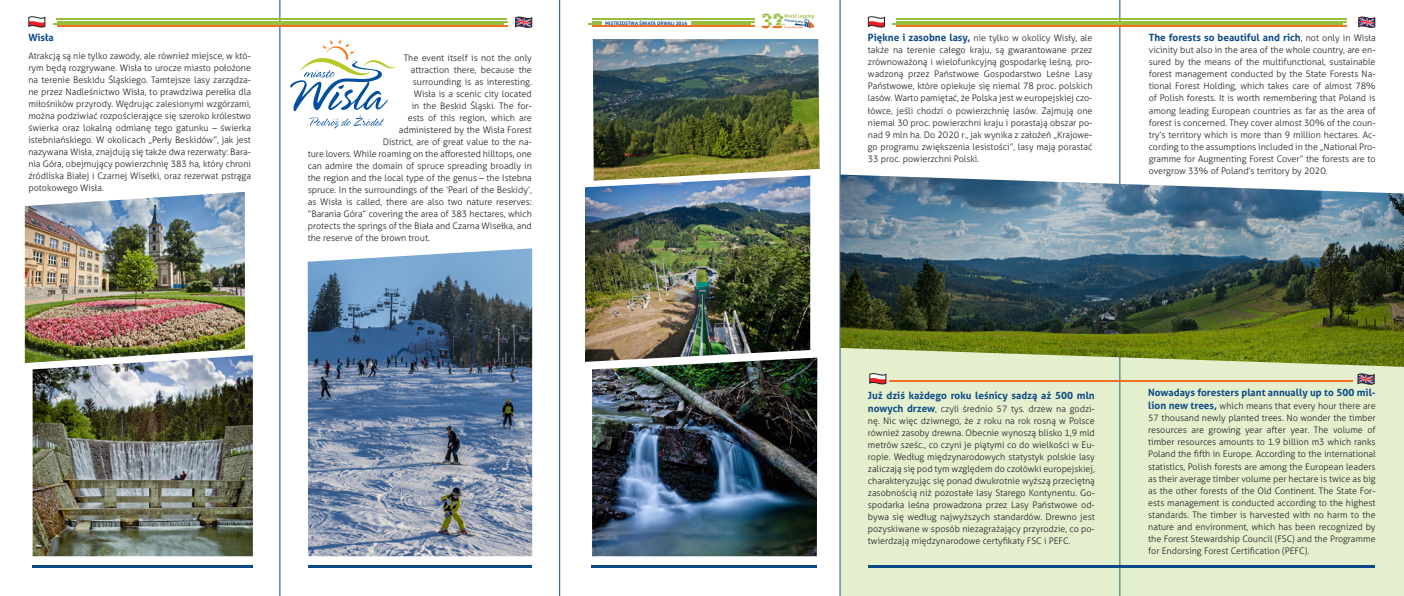
<style>
.page{position:relative;width:1404px;height:596px;background:#fff}
.page>*{position:absolute;margin:0;border:0;box-sizing:border-box;transform-origin:0 0}
.t1{font:700 10px "Aller";color:#0b4a86}
.t2{font:300 9px/12px "Aller";color:#231f20;text-align:justify}
.t3{font:700 4.9px "Aller";color:#0b4a86}
.s1{font-weight:700;font-size:10px;color:#0b4a86}
.s2{font-weight:300;font-size:9px;color:#231f20}
</style>
<div class="page">
<svg style="left:279px;top:0;width:281px;height:595px"></svg>
<svg style="left:839px;top:0;width:280px;height:595px"></svg>
<div style="left:840px;top:337px;width:563px;height:258px;background:#e4efce"></div>
<svg style="left:515px;top:16px;width:17px;height:12px"></svg>
<svg style="left:1358px;top:16px;width:16px;height:12px"></svg>
<svg style="left:1357px;top:373px;width:16px;height:12px"></svg>
<svg style="left:29px;top:16px;width:16px;height:12px"></svg>
<svg style="left:868px;top:16px;width:16px;height:12px"></svg>
<svg style="left:869px;top:373px;width:16px;height:12px"></svg>
<svg style="left:290px;top:39px;width:106px;height:89px"></svg>
<img style="left:25px;top:192px;width:220px;height:171px">
<img style="left:33px;top:355px;width:220px;height:201px">
<img style="left:840px;top:174px;width:563px;height:192px">
<img style="left:308px;top:248px;width:224px;height:308px">
<img style="left:592px;top:357px;width:225px;height:199px">
<img style="left:585px;top:180px;width:225px;height:181px">
<img style="left:592px;top:39px;width:227px;height:141px">
<hr style="left:592px;top:19px;width:162px;height:1px;background:#95bf3c">
<hr style="left:592px;top:21px;width:163px;height:1px;background:#95bf3c">
<hr style="left:592px;top:26px;width:163px;height:1px;background:#f36e28">
<hr style="left:588px;top:23px;width:163px;height:2px;background:#95bf3c">
<hr style="left:56px;top:19px;width:451px;height:1px;background:#95bf3c">
<hr style="left:895px;top:19px;width:451px;height:1px;background:#95bf3c">
<hr style="left:57px;top:21px;width:451px;height:1px;background:#95bf3c">
<hr style="left:896px;top:21px;width:451px;height:1px;background:#95bf3c">
<hr style="left:57px;top:26px;width:450px;height:1px;background:#f36e28">
<hr style="left:896px;top:26px;width:450px;height:1px;background:#f36e28">
<hr style="left:53px;top:23px;width:450px;height:2px;background:#95bf3c">
<hr style="left:892px;top:23px;width:450px;height:2px;background:#95bf3c">
<hr style="left:868px;top:564px;width:506px;height:3px;background:#0b4a86">
<hr style="left:602px;top:21px;width:88px;height:4px;background:#fff">
<hr style="left:32px;top:564px;width:221px;height:3px;background:#0b4a86">
<hr style="left:308px;top:564px;width:223px;height:3px;background:#0b4a86">
<hr style="left:591px;top:564px;width:226px;height:3px;background:#0b4a86">
<hr style="left:889px;top:380px;width:463px;height:1px;background:#f36e28">
<svg style="left:761px;top:13px;width:53px;height:15px"></svg>
<p class="t1" style="left:28px;top:32px;width:27px">Wisła</p>
<p class="t2" style="left:28px;top:50px;width:224px">Atrakcją są nie tylko zawody, ale również miejsce, w któ&shy;rym będą rozgrywane. Wisła to urocze miasto położone na terenie Beskidu Śląskiego. Tamtejsze lasy zarządza&shy;ne przez Nadleśnictwo Wisła, to prawdziwa perełka dla miłośników przyrody. Wędrując zalesionymi wzgórzami, można podziwiać rozpościerające się szeroko królestwo świerka oraz lokalną odmianę tego gatunku – świerka istebniańskiego. W okolicach „Perły Beskidów”, jak jest nazywana Wisła, znajdują się także dwa rezerwaty: Bara&shy;nia Góra, obejmujący powierzchnię 383 ha, który chroni źródliska Białej i Czarnej Wisełki, oraz rezerwat pstrąga potokowego Wisła.</p>
<p class="t2" style="left:404px;top:51px;width:129px">The event itself is not the only</p>
<p class="t2" style="left:411px;top:63px;width:122px">attraction there, because the</p>
<p class="t2" style="left:413px;top:75px;width:120px">surrounding is as interesting.</p>
<p class="t2" style="left:414px;top:87px;width:119px">Wisła is a scenic city located</p>
<p class="t2" style="left:412px;top:99px;width:121px">in the Beskid Śląski. The for-</p>
<p class="t2" style="left:408px;top:111px;width:126px">ests of this region, which are</p>
<p class="t2" style="left:399px;top:123px;width:134px">administered by the Wisła Forest</p>
<p class="t2" style="left:383px;top:135px;width:150px">District, are of great value to the na-</p>
<p class="t2" style="left:308px;top:147px;width:225px">ture lovers. While roaming on the afforested hilltops, one</p>
<p class="t2" style="left:308px;top:159px;width:226px">can admire the domain of spruce spreading broadly in</p>
<p class="t2" style="left:308px;top:171px;width:225px">the region and the local type of the genus – the Istebna</p>
<p class="t2" style="left:308px;top:183px;width:225px">spruce. In the surroundings of the ‘Pearl of the Beskidy’,</p>
<p class="t2" style="left:308px;top:195px;width:226px">as Wisła is called, there are also two nature reserves:</p>
<p class="t2" style="left:308px;top:207px;width:226px">“Barania Góra” covering the area of 383 hectares, which</p>
<p class="t2" style="left:308px;top:219px;width:225px">protects the springs of the Biała and Czarna Wisełka, and</p>
<p class="t2" style="left:308px;top:231px;width:124px">the reserve of the brown trout.</p>
<p class="t3" style="left:605px;top:20px;width:83px">MISTRZOSTWA ŚWIATA DRWALI 2016</p>
<p class="t2" style="left:867px;top:32px;width:226px"><span class="s1">Piękne i zasobne lasy,</span> nie tylko w okolicy Wisły, ale także na terenie całego kraju, są gwarantowane przez zrównoważoną i wielofunkcyjną gospodarkę leśną, pro&shy;wadzoną przez Państwowe Gospodarstwo Leśne Lasy Państwowe, które opiekuje się niemal 78 proc. polskich lasów. Warto pamiętać, że Polska jest w europejskiej czo&shy;łówce, jeśli chodzi o powierzchnię lasów. Zajmują one niemal 30 proc. powierzchni kraju i porastają obszar po&shy;nad 9 mln ha. Do 2020 r., jak wynika z założeń „Krajowe&shy;go programu zwiększenia lesistości”, lasy mają porastać 33 proc. powierzchni Polski.</p>
<p class="t1" style="left:1148px;top:32px;width:228px">The forests so beautiful and rich<span class="s2">, not only in Wisła</span></p>
<p class="t2" style="left:1148px;top:44px;width:228px">vicinity but also in the area of the whole country, are en&shy;sured by the means of the multifunctional, sustainable forest management conducted by the State Forests Na&shy;tional Forest Holding, which takes care of almost 78% of Polish forests. It is worth remembering that Poland is among leading European countries as far as the area of forest is concerned. They cover almost 30% of the coun&shy;try’s territory which is more than 9 million hectares. Ac&shy;cording to the assumptions included in the „National Pro&shy;gramme for Augmenting Forest Cover” the forests are to overgrow 33% of Poland’s territory by 2020.</p>
<p class="t1" style="left:867px;top:389px;width:228px">Już dziś każdego roku leśnicy sadzą aż 500 mln</p>
<p class="t2" style="left:867px;top:403px;width:228px"><span class="s1">nowych drzew</span>, czyli średnio 57 tys. drzew na godzi&shy;nę. Nic więc dziwnego, że z roku na rok rosną w Polsce również zasoby drewna. Obecnie wynoszą blisko 1,9 mld metrów sześc., co czyni je piątymi co do wielkości w Eu&shy;ropie. Według międzynarodowych statystyk polskie lasy zaliczają się pod tym względem do czołówki europejskiej, charakteryzując się ponad dwukrotnie wyższą przeciętną zasobnością niż pozostałe lasy Starego Kontynentu. Go&shy;spodarka leśna prowadzona przez Lasy Państwowe od&shy;bywa się według najwyższych standardów. Drewno jest pozyskiwane w sposób niezagrażający przyrodzie, co po&shy;twierdzają międzynarodowe certyfikaty FSC i PEFC.</p>
<p class="t1" style="left:1148px;top:386px;width:229px">Nowadays foresters plant annually up to 500 mil-</p>
<p class="t2" style="left:1148px;top:400px;width:229px"><span class="s1">lion new trees,</span> which means that every hour there are 57 thousand newly planted trees. No wonder the timber resources are growing year after year. The volume of timber resources amounts to 1.9 billion m3 which ranks Poland the fifth in Europe. According to the international statistics, Polish forests are among the European leaders as their average timber volume per hectare is twice as big as the other forests of the Old Continent. The State For&shy;ests management is conducted according to the highest standards. The timber is harvested with no harm to the nature and environment, which has been recognized by the Forest Stewardship Council (FSC) and the Programme for Endorsing Forest Certification (PEFC).</p>
</div>
